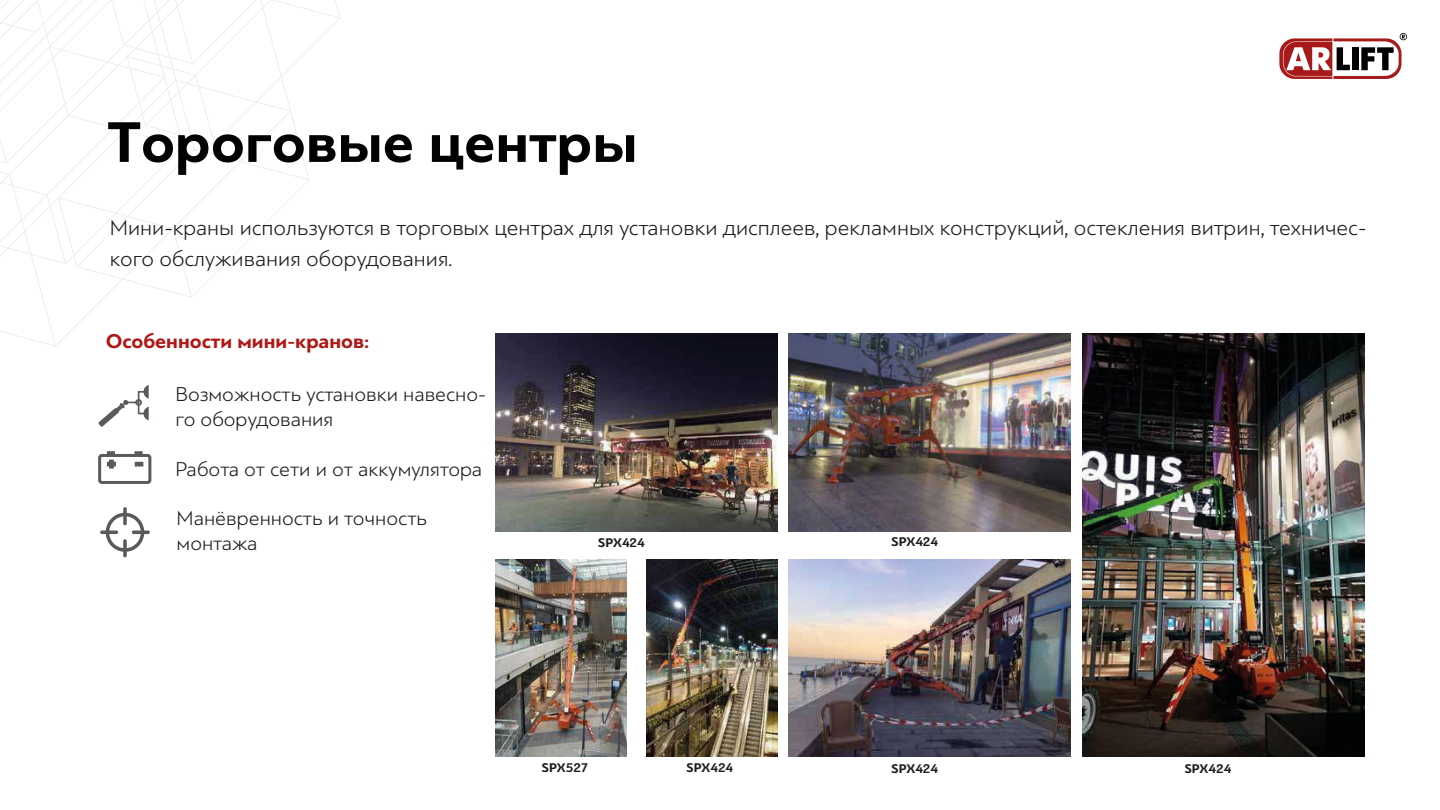
<style>
.page{position:relative;width:1440px;height:810px;background:#fff}
.page>*{position:absolute;margin:0;border:0;box-sizing:border-box;transform-origin:0 0}
.t1{font:700 60px "PF Bague Sans Pro";color:#020204}
.t2{font:300 22.5px/31.5px "PF Bague Sans Pro";color:#1d1d1b}
.t3{font:300 21px/25.2px "PF Bague Sans Pro";color:#1d1d1b}
.t4{font:700 21px "PF Bague Sans Pro";color:#b01613}
.t5{font:700 13.27px "PF Bague Sans Pro";color:#1d1d1b}
</style>
<div class="page">
<svg style="left:98px;top:385px;width:51px;height:42px"></svg>
<svg style="left:1279px;top:33px;width:128px;height:46px"></svg>
<svg style="left:0;top:0;width:340px;height:346px"></svg>
<svg style="left:100px;top:507px;width:50px;height:50px"></svg>
<svg style="left:98px;top:451px;width:54px;height:33px"></svg>
<img style="left:1082px;top:334px;width:283px;height:422px">
<img style="left:495px;top:559px;width:131px;height:197px">
<img style="left:647px;top:559px;width:131px;height:197px">
<img style="left:495px;top:334px;width:283px;height:197px">
<img style="left:789px;top:334px;width:282px;height:197px">
<img style="left:789px;top:559px;width:282px;height:197px">
<h1 class="t1" style="left:107px;top:106px;width:532px">Тороговые центры</h1>
<p class="t2" style="left:110px;top:212px;width:1258px">Мини-краны используются в торговых центрах для установки дисплеев, рекламных конструкций, остекления витрин, техничес&shy;кого обслуживания оборудования.</p>
<p class="t4" style="left:106px;top:328px;width:265px">Особенности мини-кранов:</p>
<p class="t3" style="left:176px;top:381px;width:312px">Возможность установки навесно&shy;го оборудования</p>
<p class="t3" style="left:175px;top:456px;width:308px">Работа от сети и от аккумулятора</p>
<p class="t3" style="left:177px;top:505px;width:252px">Манёвренность и точность монтажа</p>
<p class="t5" style="left:598px;top:534px;width:48px">SPX424</p>
<p class="t5" style="left:892px;top:534px;width:48px">SPX424</p>
<p class="t5" style="left:542px;top:760px;width:48px">SPX527</p>
<p class="t5" style="left:687px;top:760px;width:48px">SPX424</p>
<p class="t5" style="left:1185px;top:760px;width:48px">SPX424</p>
<p class="t5" style="left:892px;top:760px;width:48px">SPX424</p>
</div>
